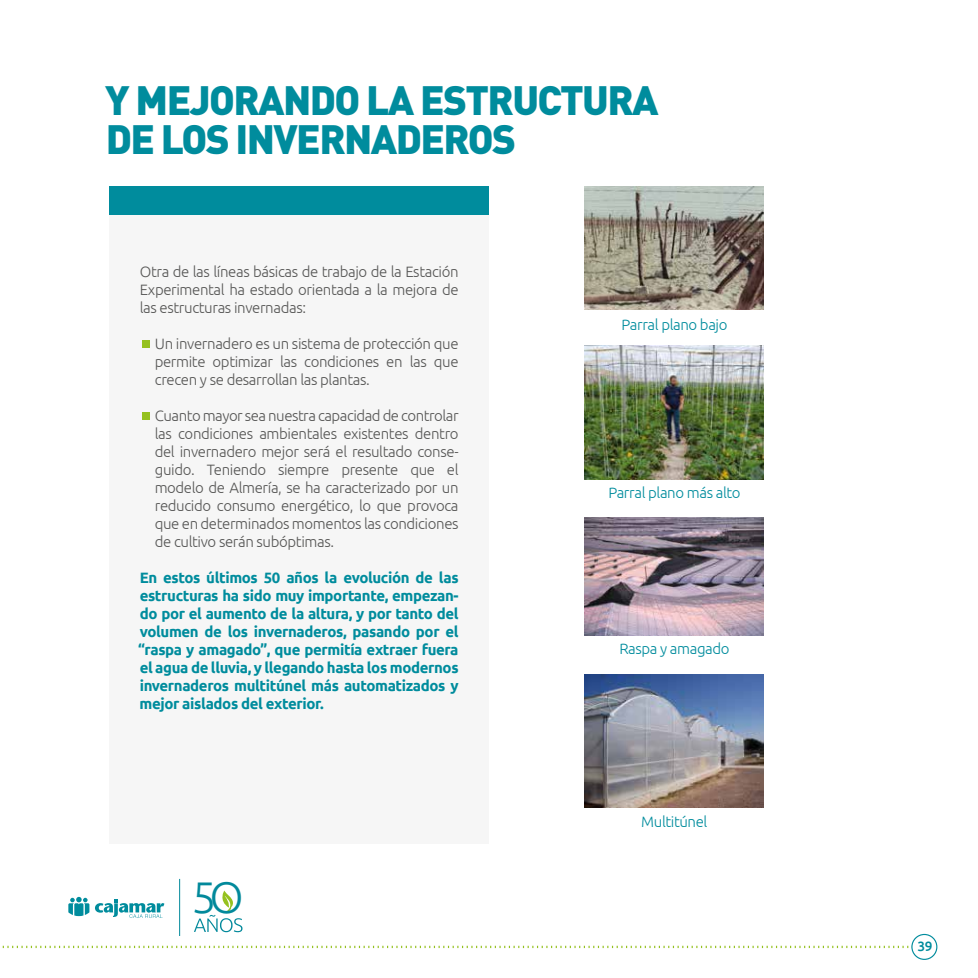
<style>
.page{position:relative;width:978px;height:978px;background:#fff}
.page>*{position:absolute;margin:0;border:0;box-sizing:border-box;transform-origin:0 0}
.t1{font:300 44.25px "Ubuntu";color:#02899b}
.t2{font:900 40.5px/39px "DIN Pro";letter-spacing:-.04em;color:#008c9d}
.t3{font:300 15px/18px "Ubuntu";letter-spacing:-.025em;color:#575756;text-align:justify}
.t4{font:700 15px/18px "Ubuntu";letter-spacing:-.025em;color:#008c9d;text-align:justify}
.t5{font:300 15px "Ubuntu";letter-spacing:-.025em;color:#008c9d}
.t6{font:500 13.5px "Ubuntu";color:#008c9d}
</style>
<div class="page">
<div style="left:109px;top:186px;width:380px;height:658px;background:#f6f6f6"></div>
<div style="left:143px;top:340px;width:7px;height:8px;background:#95c11f"></div>
<div style="left:143px;top:412px;width:7px;height:8px;background:#95c11f"></div>
<img style="left:585px;top:186px;width:179px;height:123px">
<img style="left:585px;top:345px;width:179px;height:134px">
<img style="left:585px;top:518px;width:179px;height:118px">
<img style="left:585px;top:675px;width:179px;height:133px">
<div style="left:109px;top:186px;width:380px;height:29px;background:#008c9d"></div>
<svg style="left:2px;top:946px;width:907px;height:2px"></svg>
<div style="left:911px;top:934px;width:26px;height:26px;border:1px solid #008c9d;border-radius:50%"></div>
<svg style="left:194px;top:891px;width:48px;height:41px"></svg>
<svg style="left:68px;top:897px;width:21px;height:19px"></svg>
<svg style="left:95px;top:899px;width:69px;height:19px"></svg>
<h2 class="t2" style="left:105px;top:75px;width:555px">Y MEJORANDO LA ESTRUCTURA<br>DE LOS INVERNADEROS</h2>
<p class="t3" style="left:140px;top:262px;width:320px">Otra de las líneas básicas de trabajo de la Estación Experimental ha estado orientada a la mejora de las estructuras invernadas:</p>
<p class="t3" style="left:155px;top:334px;width:305px">Un invernadero es un sistema de protección que permite optimizar las condiciones en las que crecen y se desarrollan las plantas.</p>
<p class="t3" style="left:155px;top:406px;width:305px">Cuanto mayor sea nuestra capacidad de controlar las condiciones ambientales existentes dentro del invernadero mejor será el resultado conse&shy;guido. Teniendo siempre presente que el modelo de Almería, se ha caracterizado por un reducido consumo energético, lo que provoca que en determinados momentos las condiciones de cultivo serán subóptimas.</p>
<p class="t4" style="left:138px;top:568px;width:322px">En estos últimos 50 años la evolución de las estructuras ha sido muy importante, empezan&shy;do por el aumento de la altura, y por tanto del volumen de los invernaderos, pasando por el “raspa y amagado”, que permitía extraer fuera el agua de lluvia, y llegando hasta los modernos invernaderos multitúnel más automatizados y mejor aislados del exterior.</p>
<h1 class="t1" style="left:191px;top:870px;width:54px">5O</h1>
<p class="t5" style="left:621px;top:315px;width:108px">Parral plano bajo</p>
<p class="t5" style="left:608px;top:483px;width:134px">Parral plano más alto</p>
<p class="t5" style="left:619px;top:640px;width:112px">Raspa y amagado</p>
<p class="t5" style="left:641px;top:813px;width:68px">Multitúnel</p>
<p class="t6" style="left:917px;top:938px;width:16px">39</p>
</div>
